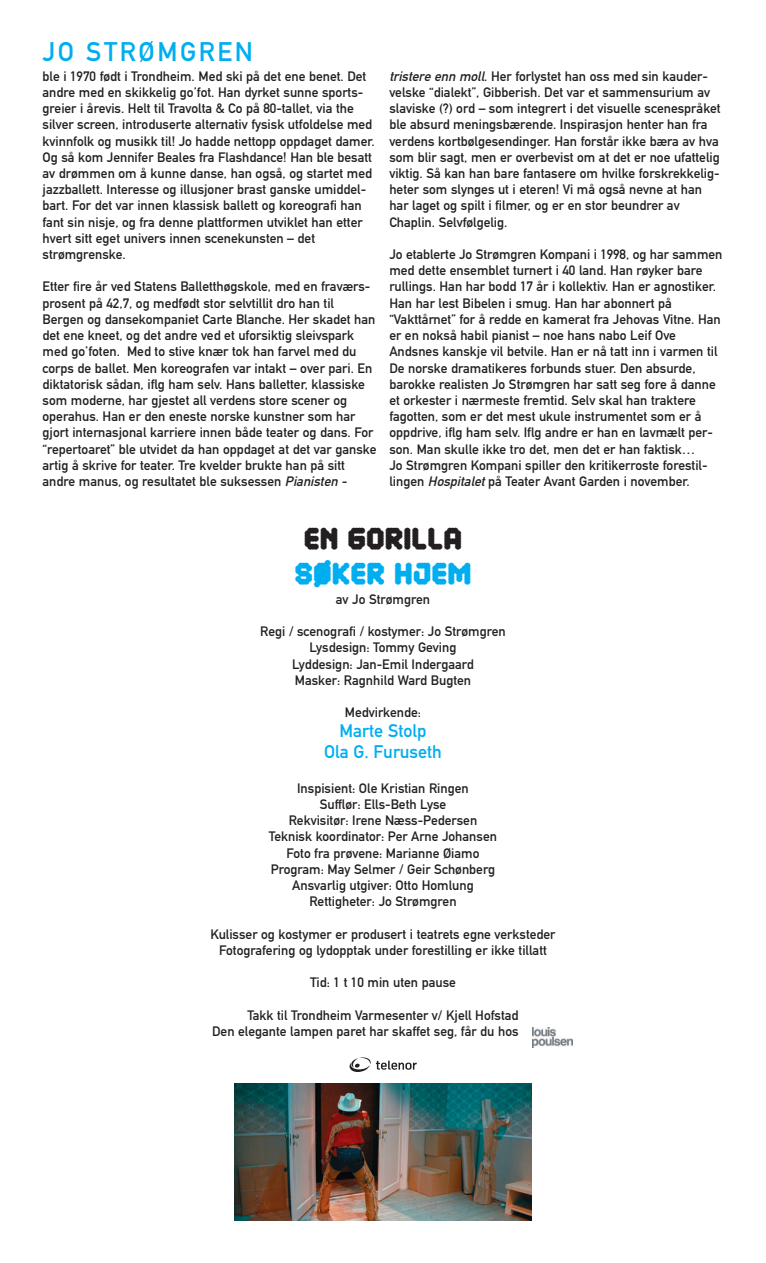
<style>
.page{position:relative;width:766px;height:1263px;background:#fff}
.page>*{position:absolute;margin:0;border:0;box-sizing:border-box;transform-origin:0 0}
.t1{font:26.55px "DIN Mittelschrift";letter-spacing:.095em;color:#00aeef}
.t2{font:24px "Lomo AS Turk";color:#231f20}
.t3{font:24px "Lomo AS Turk";color:#00aeef}
.t4{font:18px/21.6px "DIN Mittelschrift";color:#00aeef;text-align:center}
.t5{font:13.5px/16.2px "DIN Mittelschrift";color:#231f20}
.s1{font-style:italic}
</style>
<div class="page">
<svg style="left:349px;top:1058px;width:21px;height:14px"></svg>
<svg style="left:376px;top:1060px;width:40px;height:10px"></svg>
<img style="left:532px;top:1027px;width:40px;height:21px">
<img style="left:234px;top:1083px;width:297px;height:137px">
<h1 class="t1" style="left:43px;top:42px;width:212px">JO STRØMGREN</h1>
<p class="t5" style="left:43px;top:69px;width:333px">ble i 1970 født i Trondheim. Med ski på det ene benet. Det andre med en skikkelig go’fot. Han dyrket sunne sports&shy;greier i årevis. Helt til Travolta &amp; Co på 80-tallet, via the silver screen, introduserte alternativ fysisk utfoldelse med kvinnfolk og musikk til! Jo hadde nettopp oppdaget damer.<br>Og så kom Jennifer Beales fra Flashdance! Han ble besatt av drømmen om å kunne danse, han også, og startet med jazzballett. Interesse og illusjoner brast ganske umiddel&shy;bart. For det var innen klassisk ballett og koreografi han fant sin nisje, og fra denne plattformen utviklet han etter hvert sitt eget univers innen scenekunsten – det strømgrenske.</p>
<p class="t5" style="left:43px;top:280px;width:335px">Etter fire år ved Statens Balletthøgskole, med en fraværs&shy;prosent på 42,7, og medfødt stor selvtillit dro han til Bergen og dansekompaniet Carte Blanche. Her skadet han det ene kneet, og det andre ved et uforsiktig sleivspark med go’foten. Med to stive knær tok han farvel med du corps de ballet. Men koreografen var intakt – over pari. En diktatorisk sådan, iflg ham selv. Hans balletter, klassiske som moderne, har gjestet all verdens store scener og operahus. Han er den eneste norske kunstner som har gjort internasjonal karriere innen både teater og dans. For “repertoaret” ble utvidet da han oppdaget at det var ganske artig å skrive for teater. Tre kvelder brukte han på sitt andre manus, og resultatet ble suksessen <span class="s1">Pianisten -</span></p>
<p class="t5" style="left:389px;top:69px;width:333px"><span class="s1">tristere enn moll</span>. Her forlystet han oss med sin kauder&shy;velske “dialekt”, Gibberish. Det var et sammensurium av slaviske (?) ord – som integrert i det visuelle scenespråket ble absurd meningsbærende. Inspirasjon henter han fra verdens kortbølgesendinger. Han forstår ikke bæra av hva som blir sagt, men er overbevist om at det er noe ufattelig viktig. Så kan han bare fantasere om hvilke forskrekkelig&shy;heter som slynges ut i eteren! Vi må også nevne at han har laget og spilt i filmer, og er en stor beundrer av Chaplin. Selvfølgelig.</p>
<p class="t5" style="left:389px;top:248px;width:334px">Jo etablerte Jo Strømgren Kompani i 1998, og har sammen med dette ensemblet turnert i 40 land. Han røyker bare rullings. Han har bodd 17 år i kollektiv. Han er agnostiker.<br>Han har lest Bibelen i smug. Han har abonnert på “Vakttårnet” for å redde en kamerat fra Jehovas Vitne. Han er en nokså habil pianist – noe hans nabo Leif Ove Andsnes kanskje vil betvile. Han er nå tatt inn i varmen til De norske dramatikeres forbunds stuer. Den absurde, barokke realisten Jo Strømgren har satt seg fore å danne et orkester i nærmeste fremtid. Selv skal han traktere fagotten, som er det mest ukule instrumentet som er å oppdrive, iflg ham selv. Iflg andre er han en lavmælt per&shy;son. Man skulle ikke tro det, men det er han faktisk…<br>Jo Strømgren Kompani spiller den kritikerroste forestil&shy;lingen <span class="s1">Hospitalet</span>på Teater Avant Garden i november.</p>
<h2 class="t2" style="left:304px;top:528px;width:160px">EN GORILLA</h2>
<h2 class="t3" style="left:294px;top:563px;width:178px">SØKER HJEM</h2>
<p class="t5" style="left:336px;top:592px;width:96px">av Jo Strømgren</p>
<p class="t5" style="left:260px;top:625px;width:247px;text-align:center">Regi / scenografi / kostymer: Jo Strømgren<br>Lysdesign: Tommy Geving<br>Lyddesign: Jan-Emil Indergaard<br>Masker: Ragnhild Ward Bugten</p>
<p class="t5" style="left:345px;top:706px;width:78px">Medvirkende:</p>
<h3 class="t4" style="left:324px;top:721px;width:119px">Marte Stolp<br>Ola G. Furuseth</h3>
<p class="t5" style="left:269px;top:781px;width:229px;text-align:center">Inspisient: Ole Kristian Ringen<br>Sufflør: Ells-Beth Lyse<br>Rekvisitør: Irene Næss-Pedersen<br>Teknisk koordinator: Per Arne Johansen<br>Foto fra prøvene: Marianne Øiamo<br>Program: May Selmer / Geir Schønberg<br>Ansvarlig utgiver: Otto Homlung<br>Rettigheter: Jo Strømgren</p>
<p class="t5" style="left:210px;top:927px;width:346px;text-align:center">Kulisser og kostymer er produsert i teatrets egne verksteder<br>Fotografering og lydopptak under forestilling er ikke tillatt</p>
<p class="t5" style="left:310px;top:976px;width:147px">Tid: 1 t 10 min uten pause</p>
<p class="t5" style="left:212px;top:1008px;width:308px;text-align:right">Takk til Trondheim Varmesenter v/ Kjell Hofstad<br>Den elegante lampen paret har skaffet seg, får du hos</p>
</div>
